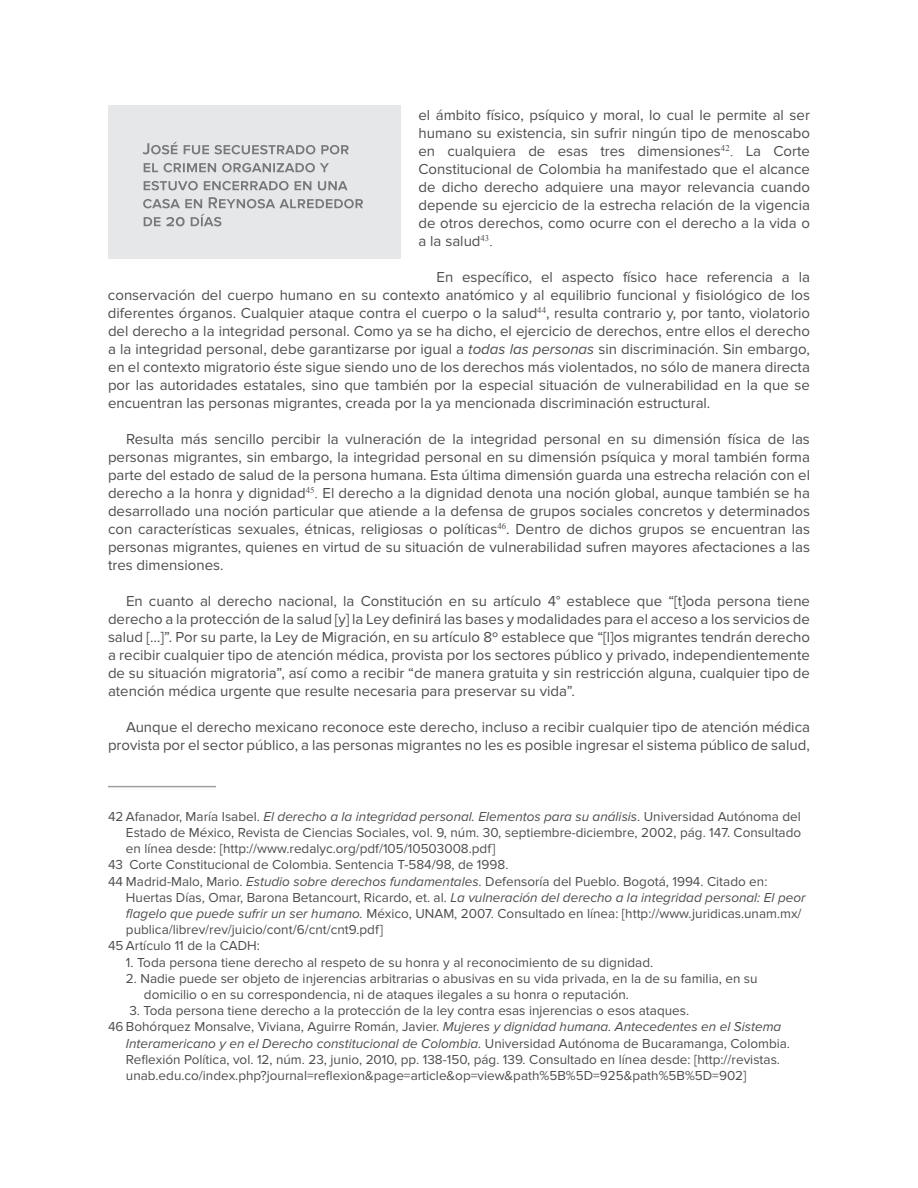
<style>
.page{position:relative;width:918px;height:1188px;background:#fff}
.page>*{position:absolute;margin:0;border:0;box-sizing:border-box;transform-origin:0 0}
.t1{font:15px/18px "Proxima Nova";color:#4d4d4f;text-align:justify}
.t2{font:13.5px/16.2px "Proxima Nova";color:#4d4d4f}
.t3{font:italic 13.5px "Proxima Nova";color:#4d4d4f}
.s1{font-family:"Times New Roman"}
.s2{font-style:italic}
.s3{font-style:normal}
</style>
<div class="page">
<hr style="left:108px;top:786px;width:108px;height:1px;background:#9d9fa2">
<div style="left:108px;top:105px;width:292px;height:154px;background:#e6e7e8"></div>
<svg style="left:144px;top:214px;width:77px;height:12px"></svg>
<svg style="left:143px;top:197px;width:220px;height:11px"></svg>
<svg style="left:144px;top:181px;width:204px;height:9px"></svg>
<svg style="left:144px;top:163px;width:185px;height:9px"></svg>
<svg style="left:143px;top:142px;width:206px;height:12px"></svg>
<p class="t1" style="left:418px;top:106px;width:393px">el ámbito físico, psíquico y moral, lo cual le permite al ser humano su existencia, sin sufrir ningún tipo de menoscabo en cualquiera de esas tres dimensiones<sup>42</sup><span class="s1">.</span> La Corte Constitucional de Colombia ha manifestado que el alcance de dicho derecho adquiere una mayor relevancia cuando depende su ejercicio de la estrecha relación de la vigencia de otros derechos, como ocurre con el derecho a la vida o a la salud<sup>43</sup><span class="s1">.</span></p>
<p class="t1" style="left:108px;top:268px;width:704px;text-indent:328px">En específico, el aspecto físico hace referencia a la conservación del cuerpo humano en su contexto anatómico y al equilibrio funcional y fisiológico de los diferentes órganos. Cualquier ataque contra el cuerpo o la salud<sup>44</sup>, resulta contrario y, por tanto, violatorio del derecho a la integridad personal. Como ya se ha dicho, el ejercicio de derechos, entre ellos el derecho a la integridad personal, debe garantizarse por igual a <span class="s2">todas las personas</span> sin discriminación. Sin embargo, en el contexto migratorio éste sigue siendo uno de los derechos más violentados, no sólo de manera directa por las autoridades estatales, sino que también por la especial situación de vulnerabilidad en la que se encuentran las personas migrantes, creada por la ya mencionada discriminación estructural.</p>
<p class="t1" style="left:108px;top:430px;width:704px;text-indent:18px">Resulta más sencillo percibir la vulneración de la integridad personal en su dimensión física de las personas migrantes, sin embargo, la integridad personal en su dimensión psíquica y moral también forma parte del estado de salud de la persona humana. Esta última dimensión guarda una estrecha relación con el derecho a la honra y dignidad<sup>45</sup><span class="s1">.</span> El derecho a la dignidad denota una noción global, aunque también se ha desarrollado una noción particular que atiende a la defensa de grupos sociales concretos y determinados con características sexuales, étnicas, religiosas o políticas<sup>46</sup>. Dentro de dichos grupos se encuentran las personas migrantes, quienes en virtud de su situación de vulnerabilidad sufren mayores afectaciones a las tres dimensiones.</p>
<p class="t1" style="left:108px;top:592px;width:704px;text-indent:18px">En cuanto al derecho nacional, la Constitución en su artículo 4° establece que “[t]oda persona tiene derecho a la protección de la salud [y] la Ley definirá las bases y modalidades para el acceso a los servicios de salud […]”. Por su parte, la Ley de Migración, en su artículo 8º establece que “[l]os migrantes tendrán derecho a recibir cualquier tipo de atención médica, provista por los sectores público y privado, independientemente de su situación migratoria”, así como a recibir “de manera gratuita y sin restricción alguna, cualquier tipo de atención médica urgente que resulte necesaria para preservar su vida”.</p>
<p class="t1" style="left:108px;top:718px;width:704px;text-align:right">Aunque el derecho mexicano reconoce este derecho, incluso a recibir cualquier tipo de atención médica provista por el sector público, a las personas migrantes no les es posible ingresar el sistema público de salud,</p>
<p class="t3" style="left:108px;top:809px;width:694px"><span class="s3">42 Afanador, María Isabel.</span> El derecho a la integridad personal. Elementos para su análisis<span class="s3">. Universidad Autónoma del</span></p>
<p class="t2" style="left:126px;top:825px;width:677px">Estado de México, Revista de Ciencias Sociales, vol. 9, núm. 30, septiembre-diciembre, 2002, pág. 147. Consultado</p>
<p class="t2" style="left:126px;top:841px;width:371px">en línea desde: [http://www.redalyc.org/pdf/105/10503008.pdf]</p>
<p class="t2" style="left:108px;top:857px;width:402px">43 Corte Constitucional de Colombia. Sentencia T-584/98, de 1998.</p>
<p class="t2" style="left:108px;top:873px;width:661px">44 Madrid-Malo, Mario. <span class="s2">Estudio sobre derechos fundamentales</span>. Defensoría del Pueblo. Bogotá, 1994. Citado en:</p>
<p class="t3" style="left:126px;top:890px;width:681px"><span class="s3">Huertas Días, Omar, Barona Betancourt, Ricardo, et. al.</span> La vulneración del derecho a la integridad personal: El peor</p>
<p class="t2" style="left:126px;top:906px;width:677px"><span class="s2">flagelo que puede sufrir un ser humano.</span> México, UNAM, 2007. Consultado en línea: [http://www.juridicas.unam.mx/</p>
<p class="t2" style="left:126px;top:922px;width:259px">publica/librev/rev/juicio/cont/6/cnt/cnt9.pdf]</p>
<p class="t2" style="left:108px;top:938px;width:153px">45 Artículo 11 de la CADH:</p>
<p class="t2" style="left:126px;top:954px;width:529px">1. Toda persona tiene derecho al respeto de su honra y al reconocimiento de su dignidad.</p>
<p class="t2" style="left:144px;top:970px;width:615px;text-indent:-18px">2. Nadie puede ser objeto de injerencias arbitrarias o abusivas en su vida privada, en la de su familia, en su domicilio o en su correspondencia, ni de ataques ilegales a su honra o reputación.</p>
<p class="t2" style="left:129px;top:1003px;width:561px">3. Toda persona tiene derecho a la protección de la ley contra esas injerencias o esos ataques.</p>
<p class="t2" style="left:108px;top:1019px;width:675px">46 Bohórquez Monsalve, Viviana, Aguirre Román, Javier. <span class="s2">Mujeres y dignidad humana. Antecedentes en el Sistema</span></p>
<p class="t3" style="left:126px;top:1036px;width:666px">Interamericano y en el Derecho constitucional de Colombia. <span class="s3">Universidad Autónoma de Bucaramanga, Colombia.</span></p>
<p class="t2" style="left:126px;top:1051px;width:656px">Reflexión Política, vol. 12, núm. 23, junio, 2010, pp. 138-150, pág. 139. Consultado en línea desde: [http://revistas.</p>
<p class="t2" style="left:126px;top:1068px;width:622px">unab.edu.co/index.php?journal=reflexion&amp;page=article&amp;op=view&amp;path%5B%5D=925&amp;path%5B%5D=902]</p>
</div>
